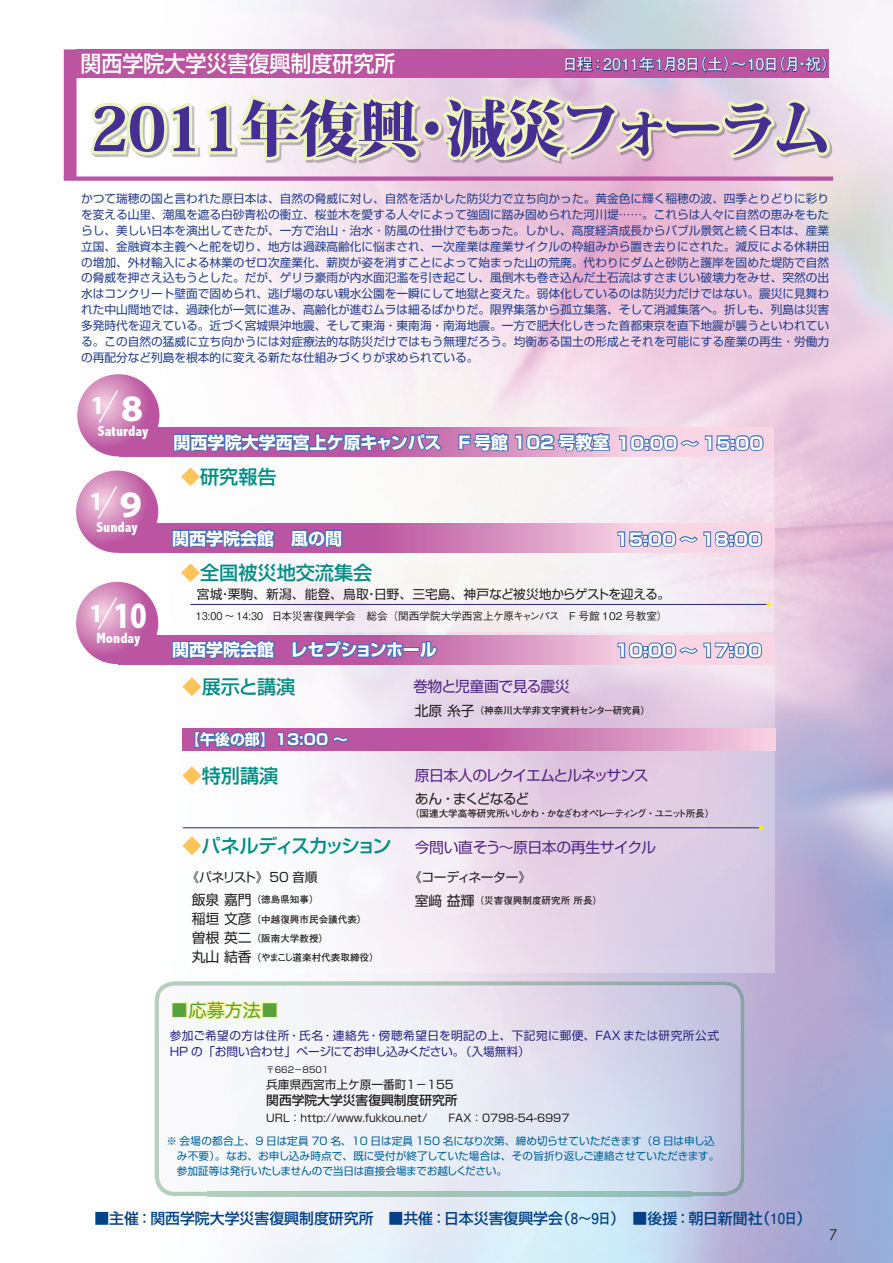
<style>
.page{position:relative;width:893px;height:1263px;background:#fff}
.page>*{position:absolute;margin:0;border:0;box-sizing:border-box;transform-origin:0 0}
.t1{font:800 60.6px "Koz Min Pro";letter-spacing:-.025em;color:#452f92}
.t2{font:300 42.45px "Ryumin Pro";color:#fff}
.t3{font:800 31.95px "Koz Go Std";color:#fff;scale:.9 1}
.t4{font:500 22.35px "Shin Go Pro";color:#fff;scale:.94 1}
.t5{font:800 22.35px "Koz Go Std";color:#fff}
.t6{font:500 19.2px "Shin Go Pro";color:#008e84}
.t7{font:500 19.2px "Shin Go Pro";letter-spacing:-.14em;color:#008e84}
.t8{font:18px "Hira Maru Pro W4";color:#56a23d}
.t9{font:700 16.95px "Shin Go Pro";color:#fff}
.t10{font:700 15.9px "Futo Go B101 Pro";color:#e9ecf6}
.t11{font:500 14.85px "Shin Go Pro";color:#014287}
.t12{font:14.85px "Shin Go Pro";letter-spacing:-.04em;color:#542685}
.t13{font:800 condensed 14.85px "Abadi";color:#fff}
.t14{font:14.85px "Shin Go Pro";letter-spacing:-.08em;color:#542685}
.t15{font:700 14.85px "Shin Go Pro";color:#fff}
.t16{font:14.85px "Century Gothic";color:#231f20}
.t17{font:13.8px "Shin Go Pro";letter-spacing:-.075em;color:#231f20}
.t18{font:12.75px "Shin Go Pro";letter-spacing:-.025em;color:#231f20}
.t19{font:500 12.75px "Shin Go Pro";color:#231f20}
.t20{font:12.75px "Shin Go Pro";letter-spacing:-.07em;color:#231f20}
.t21{font:11.7px/15.9px "Shin Go Pro";color:#253f8e;text-align:justify}
.t22{font:11.7px/15.9px "Shin Go Pro";color:#2a2883}
.t23{font:11.7px "Shin Go Pro";color:#231f20}
.t24{font:10.65px/14.9px "Shin Go Pro";letter-spacing:-.005em;color:#00629d}
.t25{font:500 10.65px "Gothic BBB Pro";color:#231f20;scale:.9 1}
.t26{font:10.65px "Shin Go Pro";color:#231f20}
.t27{font:700 9.6px/19.2px "Futo Go B101 Pro";color:#231f20}
.t28{font:700 9.6px "Futo Go B101 Pro";letter-spacing:-.1em;color:#231f20}
.t29{font:8.55px "Shin Go Pro";color:#231f20}
.s1{font-family:"Koz Go Std";font-weight:800;font-size:31.95px}
.s2{font-family:"Ryumin Pro";font-weight:300;font-size:42.45px}
.s3{color:#fec459}
.s4{font-family:"Shin Go Pro";font-weight:400;font-size:13.8px}
.s5{font-family:"Futo Go B101 Pro";font-weight:700}
</style>
<div class="page">
<img style="left:111px;top:165px;width:312px;height:308px">
<img style="left:115px;top:473px;width:43px;height:705px">
<img style="left:155px;top:981px;width:590px;height:54px">
<img style="left:155px;top:1034px;width:54px;height:162px">
<img style="left:691px;top:1034px;width:54px;height:162px">
<img style="left:153px;top:664px;width:622px;height:309px">
<img style="left:150px;top:456px;width:624px;height:175px">
<div style="left:76px;top:49px;width:753px;height:29px;background:#bc55a1"></div>
<div style="left:64px;top:176px;width:769px;height:5px;background:#bc55a1"></div>
<div style="left:64px;top:49px;width:13px;height:130px;background:#bc55a1"></div>
<svg style="left:90px;top:88px;width:336px;height:77px"></svg>
<div style="left:422px;top:118px;width:20px;height:20px;border:6px solid #edf2c1;border-radius:50%"></div>
<svg style="left:437px;top:0;width:396px;height:329px;background:#e0c2d5"></svg>
<div style="left:172px;top:1002px;width:16px;height:16px;border:2px solid #faf499"></div>
<svg style="left:187px;top:999px;width:76px;height:38px"></svg>
<div style="left:262px;top:1002px;width:16px;height:16px;border:2px solid #faf499"></div>
<svg style="left:123px;top:524px;width:652px;height:29px;background:#d68ebe"></svg>
<svg style="left:76px;top:471px;width:82px;height:82px;background:#ce7db5"></svg>
<svg style="left:171px;top:524px;width:105px;height:32px;background:#8370b4"></svg>
<svg style="left:289px;top:528px;width:54px;height:63px"></svg>
<svg style="left:616px;top:530px;width:147px;height:18px;background:#9da2cd"></svg>
<svg style="left:124px;top:427px;width:650px;height:29px;background:#da94c1"></svg>
<svg style="left:77px;top:374px;width:82px;height:82px;background:#ce7eb5"></svg>
<svg style="left:172px;top:432px;width:272px;height:28px;background:#8a74b5"></svg>
<svg style="left:457px;top:428px;width:154px;height:25px;background:#8e86be"></svg>
<svg style="left:618px;top:434px;width:147px;height:18px;background:#9fa3ce"></svg>
<hr style="left:190px;top:604px;width:578px;height:1px;background:#2e3092">
<svg style="left:766px;top:602px;width:5px;height:5px"></svg>
<hr style="left:183px;top:827px;width:578px;height:1px;background:#2e3092">
<svg style="left:759px;top:826px;width:4px;height:4px"></svg>
<svg style="left:183px;top:729px;width:592px;height:21px;background:#cd7cb4"></svg>
<svg style="left:193px;top:729px;width:74px;height:21px;background:#6e64ae"></svg>
<svg style="left:276px;top:731px;width:74px;height:16px"></svg>
<svg style="left:123px;top:635px;width:652px;height:29px;background:#da95c2"></svg>
<svg style="left:76px;top:582px;width:82px;height:82px;background:#ce7db5"></svg>
<svg style="left:171px;top:635px;width:105px;height:33px;background:#856fb3"></svg>
<svg style="left:291px;top:639px;width:114px;height:20px;background:#7f61ab"></svg>
<div style="left:403px;top:647px;width:17px;height:5px;border:2px solid #3d6eb7"></div>
<svg style="left:417px;top:640px;width:22px;height:20px"></svg>
<svg style="left:616px;top:641px;width:147px;height:18px;background:#a3a5cf"></svg>
<h3 class="t4" style="left:81px;top:45px;width:336px">関西学院大学災害復興制度研究所</h3>
<h3 class="t10" style="left:562px;top:52px;width:277px">日程：2011年1月8日（土）～10日（月・祝）</h3>
<h1 class="t1" style="left:90px;top:84px;width:743px">2011年復興・減災フォーラム</h1>
<p class="t21" style="left:81px;top:189px;width:750px">かつて瑞穂の国と言われた原日本は、自然の脅威に対し、自然を活かした防災力で立ち向かった。黄金色に輝く稲穂の波、四季とりどりに彩りを変える山里、潮風を遮る白砂青松の衝立、桜並木を愛する人々によって強固に踏み固められた河川堤……。これらは人々に自然の恵みをもたらし、美しい日本を演出してきたが、一方で治山・治水・防風の仕掛けでもあった。しかし、高度経済成長からバブル景気と続く日本は、産業立国、金融資本主義へと舵を切り、地方は過疎高齢化に悩まされ、一次産業は産業サイクルの枠組みから置き去りにされた。減反による休耕田の増加、外材輸入による林業のゼロ次産業化、薪炭が姿を消すことによって始まった山の荒廃。代わりにダムと砂防と護岸を固めた堤防で自然の脅威を押さえ込もうとした。だが、ゲリラ豪雨が内水面氾濫を引き起こし、風倒木も巻き込んだ土石流はすさまじい破壊力をみせ、突然の出水はコンクリート壁面で固められ、逃げ場のない親水公園を一瞬にして地獄と変えた。弱体化しているのは防災力だけではない。震災に見舞われた中山間地では、過疎化が一気に進み、高齢化が進むムラは細るばかりだ。限界集落から孤立集落、そして消滅集落へ。折しも、列島は災害多発時代を迎えている。近づく宮城県沖地震、そして東海・東南海・南海地震。一方で肥大化しきった首都東京を直下地震が襲うといわれている。この自然の猛威に立ち向かうには対症療法的な防災だけではもう無理だろう。均衡ある国土の形成とそれを可能にする産業の再生・労働力の再配分など列島を根本的に変える新たな仕組みづくりが求められている。</p>
<h2 class="t2" style="left:98px;top:372px;width:52px">/<span class="s1">８</span></h2>
<h3 class="t5" style="left:91px;top:391px;width:14px">1</h3>
<p class="t13" style="left:98px;top:422px;width:52px">Saturday</p>
<h2 class="t2" style="left:97px;top:469px;width:51px">/<span class="s1">９</span></h2>
<h3 class="t5" style="left:90px;top:488px;width:14px">1</h3>
<p class="t13" style="left:96px;top:518px;width:43px">Sunday</p>
<h3 class="t5" style="left:90px;top:599px;width:30px">1<span class="s2">/</span></h3>
<p class="t13" style="left:96px;top:630px;width:46px">Monday</p>
<h3 class="t3" style="left:113px;top:596px;width:39px">10</h3>
<h3 class="t9" style="left:174px;top:429px;width:591px">関西学院大学西宮上ケ原キャンパス　F 号館 102 号教室 10:00 ～ 15:00</h3>
<h3 class="t6" style="left:181px;top:461px;width:97px"><span class="s3">◆</span>研究報告</h3>
<h3 class="t9" style="left:172px;top:525px;width:172px">関西学院会館　風の間</h3>
<h3 class="t9" style="left:615px;top:526px;width:148px">15:00 ～ 18:00</h3>
<h3 class="t6" style="left:181px;top:557px;width:193px"><span class="s3">◆</span>全国被災地交流集会</h3>
<p class="t18" style="left:197px;top:583px;width:475px">宮城・栗駒、新潟、能登、鳥取・日野、三宅島、神戸など被災地からゲストを迎える。</p>
<p class="t25" style="left:196px;top:607px;width:526px">13:00 ～ 14:30　日本災害復興学会　総会（関西学院大学西宮上ケ原キャンパス　F 号館 102 号教室）</p>
<h3 class="t9" style="left:172px;top:636px;width:266px">関西学院会館　レセプションホール</h3>
<h3 class="t9" style="left:615px;top:637px;width:148px">10:00 ～ 17:00</h3>
<h3 class="t6" style="left:183px;top:670px;width:114px"><span class="s3">◆</span>展示と講演</h3>
<p class="t15" style="left:185px;top:728px;width:164px">【午後の部】13:00 ～</p>
<h3 class="t6" style="left:183px;top:760px;width:97px"><span class="s3">◆</span>特別講演</h3>
<h3 class="t7" style="left:183px;top:830px;width:210px"><span class="s3">◆</span>パネルディスカッション</h3>
<p class="t20" style="left:186px;top:866px;width:133px">《パネリスト》50 音順</p>
<p class="t27" style="left:192px;top:889px;width:189px"><span class="s4">飯泉 嘉門</span>（徳島県知事）<br><span class="s4">稲垣 文彦</span>（中越復興市民会議代表）<span class="s4">曽根 英二</span>（阪南大学教授）<br><span class="s4">丸山 結香</span>（やまこし道楽村代表取締役）</p>
<h3 class="t8" style="left:171px;top:995px;width:110px">■応募方法■</h3>
<p class="t12" style="left:413px;top:675px;width:158px">巻物と児童画で見る震災</p>
<p class="t27" style="left:415px;top:700px;width:237px"><span class="s4">北原 糸子</span>（神奈川大学非文字資料センター研究員）</p>
<p class="t14" style="left:415px;top:763px;width:236px">原日本人のレクイエムとルネッサンス</p>
<p class="t17" style="left:415px;top:788px;width:116px">あん・まくどなるど</p>
<p class="t28" style="left:410px;top:806px;width:306px">（国連大学高等研究所いしかわ・かなざわオペレーティング・ユニット所長）</p>
<p class="t12" style="left:415px;top:835px;width:243px">今問い直そう～原日本の再生サイクル</p>
<p class="t18" style="left:409px;top:867px;width:123px">《コーディネーター》</p>
<p class="t27" style="left:415px;top:890px;width:189px"><span class="s4">室﨑 益輝</span>（災害復興制度研究所 所長）</p>
<p class="t22" style="left:170px;top:1026px;width:551px">参加ご希望の方は住所・氏名・連絡先・傍聴希望日を明記の上、下記宛に郵便、FAX または研究所公式<br>HP の「お問い合わせ」ページにてお申し込みください。（入場無料）</p>
<p class="t29" style="left:266px;top:1063px;width:64px">〒662－8501</p>
<p class="t23" style="left:266px;top:1075px;width:189px">兵庫県西宮市上ケ原一番町1－155</p>
<p class="t19" style="left:266px;top:1090px;width:193px">関西学院大学災害復興制度研究所</p>
<p class="t26" style="left:266px;top:1110px;width:305px">URL：http://www.fukkou.net/　　FAX：0798-54-6997</p>
<p class="t24" style="left:177px;top:1132px;width:544px;text-indent:-11px">※ 会場の都合上、9 日は定員 70 名、10 日は定員 150 名になり次第、締め切らせていただきます（8 日は申し込み不要）。なお、お申し込み時点で、既に受付が終了していた場合は、その旨折り返しご連絡させていただきます。参加証等は発行いたしませんので当日は直接会場までお越しください。</p>
<p class="t11" style="left:94px;top:1206px;width:718px">■主催：関西学院大学災害復興制度研究所　■共催：日本災害復興学会（<span class="s5">8～9日</span>）　■後援：朝日新聞社（<span class="s5">10日</span>）</p>
<p class="t16" style="left:829px;top:1225px;width:10px">7</p>
</div>
